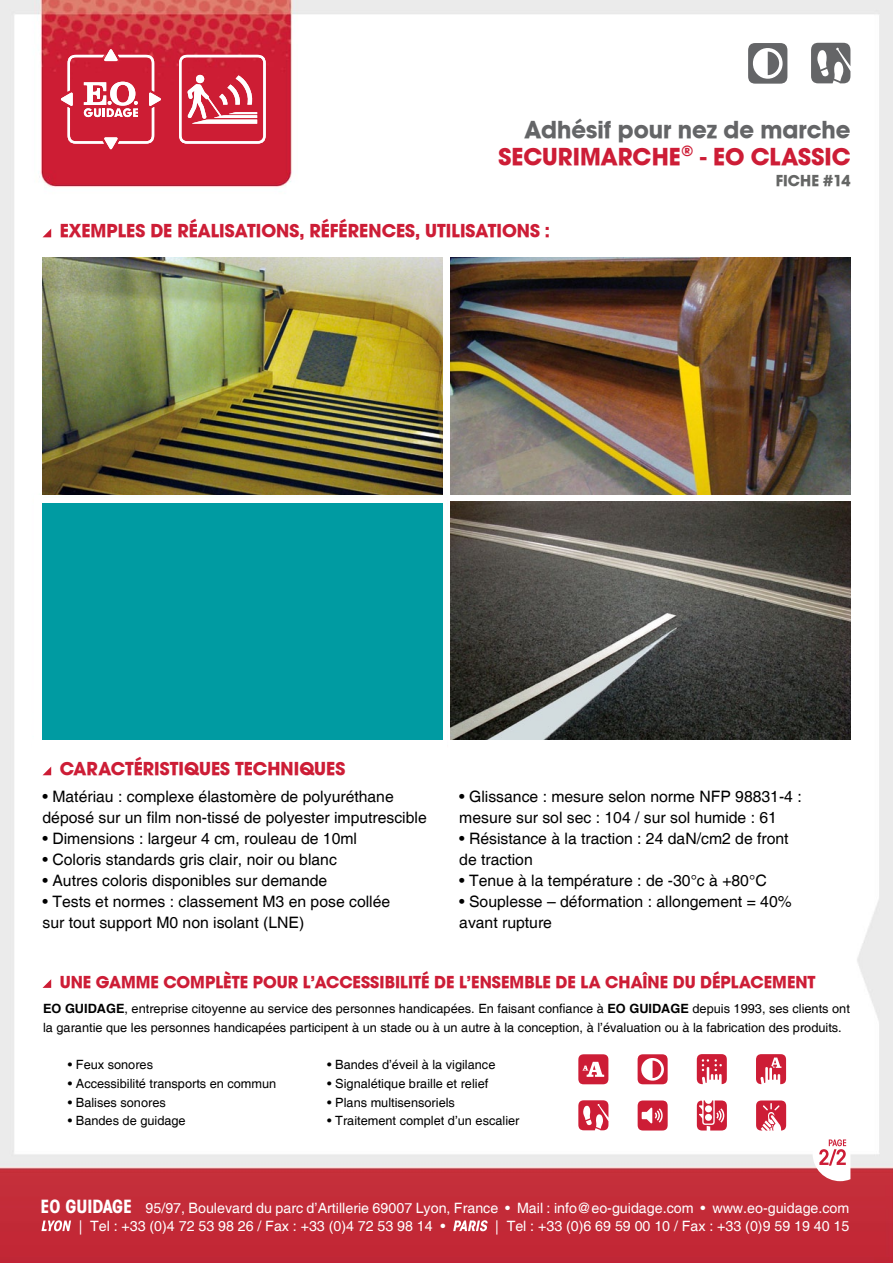
<style>
.page{position:relative;width:893px;height:1263px;background:#fff}
.page>*{position:absolute;margin:0;border:0;box-sizing:border-box;transform-origin:0 0}
.t1{font:25.5px "Avant Garde Md ITCTT Bold";color:#cd1d36}
.t2{font:25.5px "Avant Garde Md ITCTT Bold";color:#646567}
.t3{font:19.5px "Avant Garde Md ITCTT Bold";color:#cd1d36}
.t4{font:18px "Avant Garde Md ITCTT Bold";color:#cd1d36}
.t5{font:700 condensed 18px "ITC Avant Garde Std";color:#fff}
.t6{font:16.5px "Avant Garde Md ITCTT Bold";color:#656665}
.t7{font:15.75px/21px "Helvetica";color:#000}
.t8{font:14.25px/18px "Helvetica";color:#fff}
.t9{font:12.75px/18.8px "Helvetica";color:#000}
.s1{font-weight:700}
</style>
<div class="page">
<img style="left:0;top:0;width:893px;height:1263px">
<div style="left:34px;top:498px;width:412px;height:254px;background:#fff"></div>
<div style="left:34px;top:495px;width:9px;height:253px;background:#fff"></div>
<div style="left:32px;top:740px;width:414px;height:8px;background:#fff"></div>
<img style="left:450px;top:502px;width:400px;height:238px">
<img style="left:43px;top:257px;width:400px;height:237px">
<img style="left:450px;top:257px;width:400px;height:237px">
<div style="left:43px;top:503px;width:400px;height:237px;background:#009ba2"></div>
<svg style="left:179px;top:55px;width:87px;height:89px"></svg>
<svg style="left:61px;top:49px;width:100px;height:100px"></svg>
<svg style="left:638px;top:1054px;width:30px;height:30px"></svg>
<svg style="left:578px;top:1054px;width:30px;height:30px"></svg>
<svg style="left:697px;top:1054px;width:30px;height:30px"></svg>
<svg style="left:756px;top:1054px;width:30px;height:30px"></svg>
<svg style="left:578px;top:1100px;width:30px;height:30px"></svg>
<svg style="left:638px;top:1100px;width:30px;height:30px"></svg>
<svg style="left:756px;top:1100px;width:30px;height:30px"></svg>
<svg style="left:697px;top:1100px;width:30px;height:30px"></svg>
<svg style="left:43px;top:979px;width:8px;height:9px"></svg>
<svg style="left:813px;top:1126px;width:37px;height:55px"></svg>
<svg style="left:43px;top:766px;width:8px;height:9px"></svg>
<svg style="left:43px;top:229px;width:8px;height:8px"></svg>
<svg style="left:748px;top:43px;width:39px;height:41px"></svg>
<svg style="left:811px;top:43px;width:39px;height:40px"></svg>
<svg style="left:41px;top:1220px;width:30px;height:11px"></svg>
<svg style="left:453px;top:1220px;width:35px;height:11px"></svg>
<h1 class="t2" style="left:524px;top:114px;width:327px">ADHÉSIF POUR NEZ DE MARCHE</h1>
<h1 class="t1" style="left:498px;top:141px;width:354px">SECURIMARCHE® - EO CLASSIC</h1>
<p class="t6" style="left:776px;top:170px;width:76px">FICHE #14</p>
<p class="t3" style="left:60px;top:219px;width:492px">EXEMPLES DE RÉALISATIONS, RÉFÉRENCES, UTILISATIONS :</p>
<p class="t3" style="left:60px;top:757px;width:287px">CARACTÉRISTIQUES TECHNIQUES</p>
<p class="t7" style="left:43px;top:787px;width:386px">• Matériau : complexe élastomère de polyuréthane déposé sur un film non-tissé de polyester imputrescible</p>
<p class="t7" style="left:43px;top:829px;width:316px">• Dimensions : largeur 4 cm, rouleau de 10ml</p>
<p class="t7" style="left:43px;top:850px;width:296px">• Coloris standards gris clair, noir ou blanc</p>
<p class="t7" style="left:43px;top:871px;width:286px">• Autres coloris disponibles sur demande</p>
<p class="t7" style="left:43px;top:892px;width:349px">• Tests et normes : classement M3 en pose collée sur tout support M0 non isolant (LNE)</p>
<p class="t7" style="left:459px;top:787px;width:344px">• Glissance : mesure selon norme NFP 98831-4 : mesure sur sol sec : 104 / sur sol humide : 61</p>
<p class="t7" style="left:459px;top:829px;width:331px">• Résistance à la traction : 24 daN/cm2 de front de traction</p>
<p class="t7" style="left:459px;top:871px;width:309px">• Tenue à la température : de -30°c à +80°C</p>
<p class="t7" style="left:459px;top:892px;width:334px">• Souplesse – déformation : allongement = 40% avant rupture</p>
<p class="t4" style="left:60px;top:971px;width:11px">UNE</p>
<p class="t4" style="left:96px;top:971px;width:14px">GAMME</p>
<p class="t4" style="left:163px;top:971px;width:13px">COMPL</p>
<p class="t4" style="left:223px;top:971px;width:42px">ÈTE POUR</p>
<p class="t4" style="left:303px;top:971px;width:22px">L’ACCESSIBILITÉ</p>
<p class="t4" style="left:434px;top:971px;width:48px">DE L’ENSEMBLE</p>
<p class="t4" style="left:556px;top:971px;width:63px">DELACHA</p>
<p class="t4" style="left:642px;top:971px;width:70px">ÎNEDUDÉPLACEMENT</p>
<p class="t9" style="left:43px;top:999px;width:808px"><span class="s1">EO GUIDAGE</span>, entreprise citoyenne au service des personnes handicapées. En faisant confiance à <span class="s1">EO GUIDAGE</span> depuis 1993, ses clients ont la garantie que les personnes handicapées participent à un stade ou à un autre à la conception, à l’évaluation ou à la fabrication des produits.</p>
<p class="t9" style="left:68px;top:1056px;width:87px">• Feux sonores</p>
<p class="t9" style="left:327px;top:1056px;width:170px">• Bandes d’éveil à la vigilance</p>
<p class="t9" style="left:68px;top:1074px;width:210px">• Accessibilité transports en commun</p>
<p class="t9" style="left:327px;top:1074px;width:163px">• Signalétique braille et relief</p>
<p class="t9" style="left:68px;top:1093px;width:99px">• Balises sonores</p>
<p class="t9" style="left:327px;top:1093px;width:129px">• Plans multisensoriels</p>
<p class="t9" style="left:68px;top:1112px;width:119px">• Bandes de guidage</p>
<p class="t9" style="left:327px;top:1112px;width:194px">• Traitement complet d’un escalier</p>
<p class="t5" style="left:40px;top:1195px;width:93px">EO GUIDAGE</p>
<p class="t8" style="left:79px;top:1199px;width:772px;text-indent:67px">95/97, Boulevard du parc d’Artillerie 69007 Lyon, France • Mail : info@eo-guidage.com • www.eo-guidage.com | Tel : +33 (0)4 72 53 98 26 / Fax : +33 (0)4 72 53 98 14 •</p>
<p class="t8" style="left:495px;top:1217px;width:356px">| Tel : +33 (0)6 69 59 00 10 / Fax : +33 (0)9 59 19 40 15</p>
</div>
